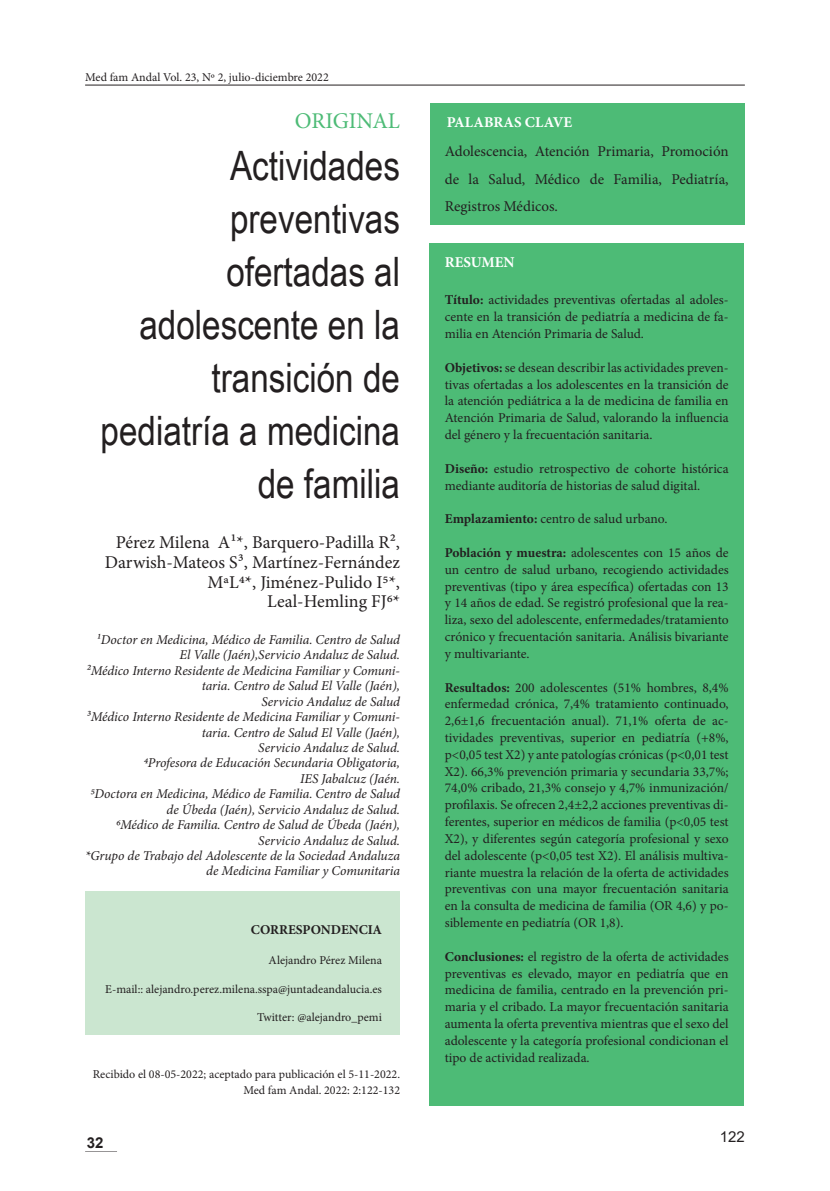
<style>
.page{position:relative;width:830px;height:1191px;background:#fff}
.page>*{position:absolute;margin:0;border:0;box-sizing:border-box;transform-origin:0 0}
.t1{font:40.5px/52.8px "Arial Narrow";color:#231f20;text-align:right}
.t2{font:22.5px "Minion Pro";color:#4dbb76}
.t3{font:18px/19.8px "Minion Pro";color:#231f20;text-align:right}
.t4{font:15px/27.5px "Minion Pro";color:#231f20;text-align:justify}
.t5{font:700 15px "Minion Pro";color:#fff}
.t6{font:15px "Arial";color:#231f20}
.t7{font:700 15px "Arial";color:#231f20}
.t8{font:13.5px/16.8px "Minion Pro";color:#231f20;text-align:justify}
.t9{font:italic 13.5px/15.5px "Minion Pro";letter-spacing:-.005em;color:#231f20;text-align:right}
.t10{font:700 13.5px "Minion Pro";color:#231f20}
.t11{font:12px/16.8px "Minion Pro";color:#231f20;text-align:right}
.s1{font-weight:700}
</style>
<div class="page">
<hr style="left:85px;top:85px;width:659px;height:1px;background:#231f20">
<hr style="left:85px;top:1151px;width:32px;height:1px;background:#231f20">
<div style="left:85px;top:891px;width:315px;height:143px;background:#cbe6d0"></div>
<div style="left:429px;top:104px;width:315px;height:121px;background:#4dbb76"></div>
<div style="left:429px;top:244px;width:314px;height:862px;background:#4dbb76"></div>
<p class="t11" style="left:85px;top:69px;width:245px">Med fam Andal Vol. 23, Nº 2, julio-diciembre 2022</p>
<h2 class="t2" style="left:294px;top:105px;width:107px">ORIGINAL</h2>
<h1 class="t1" style="left:101px;top:138px;width:301px">Actividades preventivas ofertadas al adolescente en la transición de pediatría a medicina de familia</h1>
<h3 class="t3" style="left:105px;top:532px;width:297px">Pérez Milena A1*, Barquero-Padilla R2,<br>Darwish-Mateos S3, Martínez-Fernández<br>MªL4*, Jiménez-Pulido I5*,<br>Leal-Hemling FJ6*</h3>
<p class="t9" style="left:85px;top:632px;width:316px">1Doctor en Medicina, Médico de Familia. Centro de Salud El Valle (Jaén),Servicio Andaluz de Salud.<br>2Médico Interno Residente de Medicina Familiar y Comuni&shy;taria. Centro de Salud El Valle (Jaén),<br>Servicio Andaluz de Salud<br>3Médico Interno Residente de Medicina Familiar y Comuni&shy;taria. Centro de Salud El Valle (Jaén),<br>Servicio Andaluz de Salud.<br>4Profesora de Educación Secundaria Obligatoria,<br>IES Jabalcuz (Jaén.<br>5Doctora en Medicina, Médico de Familia. Centro de Salud de Úbeda (Jaén), Servicio Andaluz de Salud.<br>6Médico de Familia. Centro de Salud de Úbeda (Jaén), Servicio Andaluz de Salud.<br>*Grupo de Trabajo del Adolescente de la Sociedad Andaluza de Medicina Familiar y Comunitaria</p>
<p class="t10" style="left:251px;top:920px;width:133px">CORRESPONDENCIA</p>
<p class="t11" style="left:268px;top:952px;width:115px">Alejandro Pérez Milena</p>
<p class="t11" style="left:105px;top:980px;width:278px">E-mail:: alejandro.perez.milena.sspa@juntadeandalucia.es</p>
<p class="t11" style="left:257px;top:1009px;width:126px">Twitter: @alejandro_pemi</p>
<p class="t11" style="left:93px;top:1065px;width:308px">Recibido el 08-05-2022; aceptado para publicación el 5-11-2022.<br>Med fam Andal. 2022: 2:122-132</p>
<p class="t7" style="left:87px;top:1132px;width:18px">32</p>
<p class="t5" style="left:446px;top:112px;width:127px">PALABRAS CLAVE</p>
<p class="t4" style="left:444px;top:138px;width:285px">Adolescencia, Atención Primaria, Promoción de la Salud, Médico de Familia, Pediatría, Registros Médicos.</p>
<p class="t5" style="left:444px;top:252px;width:71px">RESUMEN</p>
<p class="t8" style="left:444px;top:292px;width:285px"><span class="s1">Título:</span> actividades preventivas ofertadas al adoles&shy;cente en la transición de pediatría a medicina de fa&shy;milia en Atención Primaria de Salud.</p>
<p class="t8" style="left:444px;top:359px;width:285px"><span class="s1">Objetivos:</span> se desean describir las actividades preven&shy;tivas ofertadas a los adolescentes en la transición de la atención pediátrica a la de medicina de familia en Atención Primaria de Salud, valorando la influencia del género y la frecuentación sanitaria.</p>
<p class="t8" style="left:444px;top:460px;width:285px"><span class="s1">Diseño:</span> estudio retrospectivo de cohorte histórica mediante auditoría de historias de salud digital.</p>
<p class="t8" style="left:444px;top:510px;width:224px"><span class="s1">Emplazamiento:</span> centro de salud urbano.</p>
<p class="t8" style="left:444px;top:544px;width:285px"><span class="s1">Población y muestra:</span> adolescentes con 15 años de un centro de salud urbano, recogiendo actividades preventivas (tipo y área específica) ofertadas con 13 y 14 años de edad. Se registró profesional que la rea&shy;liza, sexo del adolescente, enfermedades/tratamiento crónico y frecuentación sanitaria. Análisis bivariante y multivariante.</p>
<p class="t8" style="left:444px;top:679px;width:285px"><span class="s1">Resultados:</span> 200 adolescentes (51% hombres, 8,4% enfermedad crónica, 7,4% tratamiento continuado, 2,6±1,6 frecuentación anual). 71,1% oferta de ac&shy;tividades preventivas, superior en pediatría (+8%, p&lt;0,05 test Χ2) y ante patologías crónicas (p&lt;0,01 test Χ2). 66,3% prevención primaria y secundaria 33,7%; 74,0% cribado, 21,3% consejo y 4,7% inmunización/ profilaxis. Se ofrecen 2,4±2,2 acciones preventivas di&shy;ferentes, superior en médicos de familia (p&lt;0,05 test Χ2), y diferentes según categoría profesional y sexo del adolescente (p&lt;0,05 test Χ2). El análisis multiva&shy;riante muestra la relación de la oferta de actividades preventivas con una mayor frecuentación sanitaria en la consulta de medicina de familia (OR 4,6) y po&shy;siblemente en pediatría (OR 1,8).</p>
<p class="t8" style="left:444px;top:948px;width:285px"><span class="s1">Conclusiones:</span> el registro de la oferta de actividades preventivas es elevado, mayor en pediatría que en medicina de familia, centrado en la prevención pri&shy;maria y el cribado. La mayor frecuentación sanitaria aumenta la oferta preventiva mientras que el sexo del adolescente y la categoría profesional condicionan el tipo de actividad realizada.</p>
<p class="t6" style="left:719px;top:1126px;width:27px">122</p>
</div>
